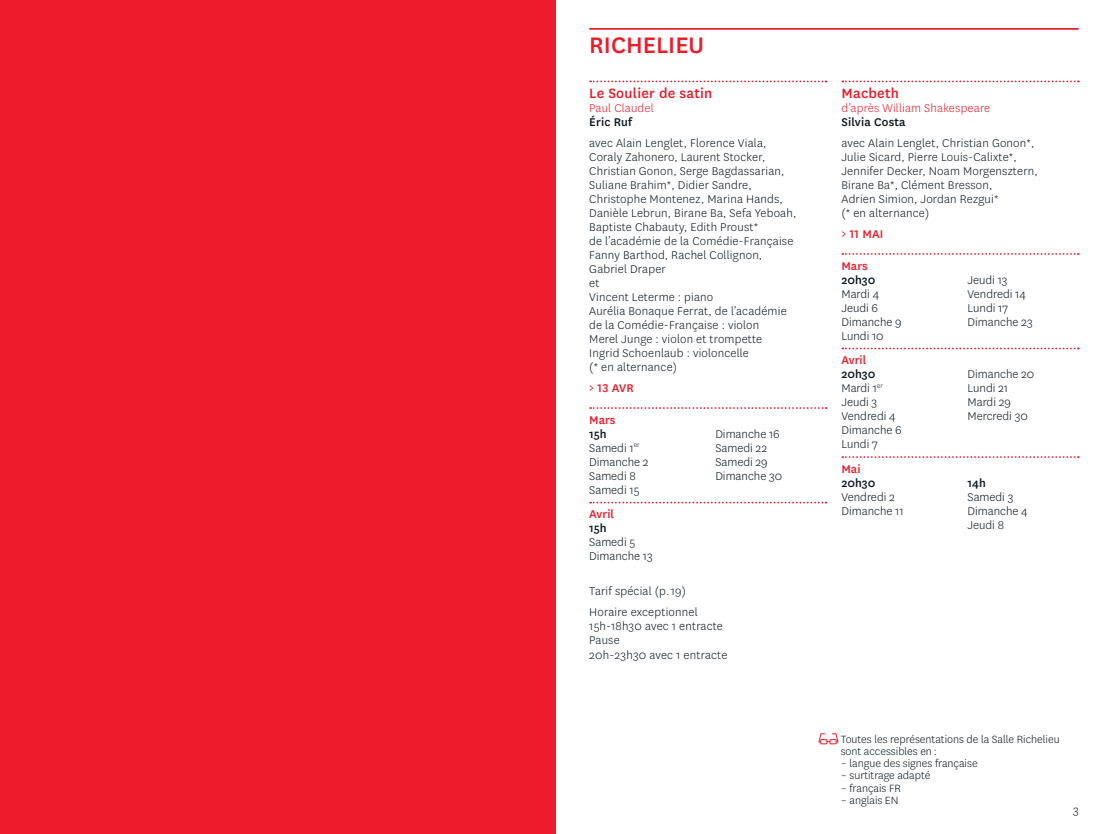
<style>
.page{position:relative;width:1112px;height:834px;background:#fff}
.page>*{position:absolute;margin:0;border:0;box-sizing:border-box;transform-origin:0 0}
.t1{font:500 26.25px "National";color:#eb1c2b}
.t2{font:500 15.75px "National";letter-spacing:.015em;color:#eb1c2b}
.t3{font:300 13.12px/14px "National";letter-spacing:.015em;color:#0d1720}
.t4{font:300 13.12px "National";letter-spacing:.015em;color:#eb1c2b}
.t5{font:500 13.12px "National";letter-spacing:.01em;color:#0d1720}
.t6{font:500 13.12px "National";color:#eb1c2b}
.t7{font:300 12.25px/12.2px "National";color:#0d1720}
.s1{font-weight:500}
</style>
<div class="page">
<hr style="left:589px;top:28px;width:489px;height:2px;background:#eb1c2b">
<svg style="left:590px;top:80px;width:236px;height:2px"></svg>
<svg style="left:590px;top:407px;width:236px;height:2px"></svg>
<svg style="left:590px;top:501px;width:236px;height:2px"></svg>
<svg style="left:842px;top:80px;width:236px;height:2px"></svg>
<svg style="left:842px;top:253px;width:236px;height:2px"></svg>
<svg style="left:842px;top:347px;width:236px;height:2px"></svg>
<svg style="left:842px;top:456px;width:236px;height:2px"></svg>
<div style="left:0;top:0;width:556px;height:833px;background:#eb1c2b"></div>
<svg style="left:818px;top:733px;width:20px;height:11px"></svg>
<h1 class="t1" style="left:589px;top:27px;width:116px">RICHELIEU</h1>
<p class="t2" style="left:589px;top:82px;width:125px">Le Soulier de satin</p>
<p class="t4" style="left:589px;top:100px;width:66px">Paul Claudel</p>
<p class="t5" style="left:589px;top:113px;width:44px">Éric Ruf</p>
<p class="t3" style="left:589px;top:136px;width:208px">avec Alain Lenglet, Florence Viala,<br>Coraly Zahonero, Laurent Stocker,<br>Christian Gonon, Serge Bagdassarian,<br>Suliane Brahim*, Didier Sandre,<br>Christophe Montenez, Marina Hands,<br>Danièle Lebrun, Birane Ba, Sefa Yeboah,<br>Baptiste Chabauty, Edith Proust*<br>de l’académie de la Comédie-Française<br>Fanny Barthod, Rachel Collignon,<br>Gabriel Draper<br>et<br>Vincent Leterme : piano<br>Aurélia Bonaque Ferrat, de l’académie de la Comédie-Française : violon<br>Merel Junge : violon et trompette<br>Ingrid Schoenlaub : violoncelle<br>(* en alternance)</p>
<p class="t6" style="left:589px;top:379px;width:46px">&gt; 13 AVR</p>
<p class="t6" style="left:589px;top:411px;width:28px">Mars</p>
<p class="t3" style="left:589px;top:426px;width:61px"><span class="s1">15h<br></span>Samedi 1<sup>er<br></sup>Dimanche 2<br>Samedi 8<br>Samedi 15</p>
<p class="t3" style="left:715px;top:426px;width:68px">Dimanche 16<br>Samedi 22<br>Samedi 29<br>Dimanche 30</p>
<p class="t6" style="left:589px;top:505px;width:26px">Avril</p>
<p class="t5" style="left:589px;top:519px;width:19px">15h</p>
<p class="t3" style="left:589px;top:535px;width:65px">Samedi 5<br>Dimanche 13</p>
<p class="t3" style="left:589px;top:580px;width:110px;line-height:21px">Tarif spécial (p. 19)<br>Horaire exceptionnel</p>
<p class="t3" style="left:589px;top:619px;width:140px">15h-18h30 avec 1 entracte<br>Pause<br>20h-23h30 avec 1 entracte</p>
<p class="t2" style="left:841px;top:82px;width:59px">Macbeth</p>
<p class="t4" style="left:841px;top:100px;width:150px">d’après William Shakespeare</p>
<p class="t5" style="left:841px;top:113px;width:66px">Silvia Costa</p>
<p class="t3" style="left:841px;top:136px;width:198px">avec Alain Lenglet, Christian Gonon*,<br>Julie Sicard, Pierre Louis-Calixte*,<br>Jennifer Decker, Noam Morgensztern,<br>Birane Ba*, Clément Bresson,<br>Adrien Simion, Jordan Rezgui*<br>(* en alternance)</p>
<p class="t6" style="left:841px;top:225px;width:44px">&gt; 11 MAI</p>
<p class="t6" style="left:841px;top:257px;width:28px">Mars</p>
<p class="t5" style="left:841px;top:271px;width:36px">20h30</p>
<p class="t3" style="left:841px;top:286px;width:62px">Mardi 4<br>Jeudi 6<br>Dimanche 9<br>Lundi 10</p>
<p class="t3" style="left:967px;top:272px;width:67px">Jeudi 13<br>Vendredi 14<br>Lundi 17<br>Dimanche 23</p>
<p class="t6" style="left:841px;top:351px;width:26px">Avril</p>
<p class="t3" style="left:841px;top:367px;width:62px"><span class="s1">20h30<br></span>Mardi 1<sup>er<br></sup>Jeudi 3<br>Vendredi 4<br>Dimanche 6<br>Lundi 7</p>
<p class="t3" style="left:967px;top:367px;width:68px">Dimanche 20<br>Lundi 21<br>Mardi 29<br>Mercredi 30</p>
<p class="t6" style="left:841px;top:460px;width:21px">Mai</p>
<p class="t5" style="left:841px;top:474px;width:36px">20h30</p>
<p class="t3" style="left:841px;top:489px;width:64px">Vendredi 2<br>Dimanche 11</p>
<p class="t5" style="left:967px;top:474px;width:20px">14h</p>
<p class="t3" style="left:967px;top:489px;width:62px">Samedi 3<br>Dimanche 4<br>Jeudi 8</p>
<p class="t7" style="left:840px;top:732px;width:220px">Toutes les représentations de la Salle Richelieu sont accessibles en :</p>
<p class="t7" style="left:840px;top:756px;width:138px">– langue des signes française</p>
<p class="t7" style="left:840px;top:769px;width:91px">– surtitrage adapté</p>
<p class="t7" style="left:840px;top:781px;width:62px">– français FR</p>
<p class="t7" style="left:840px;top:793px;width:59px">– anglais EN</p>
<p class="t3" style="left:1072px;top:802px;width:7px">3</p>
</div>
